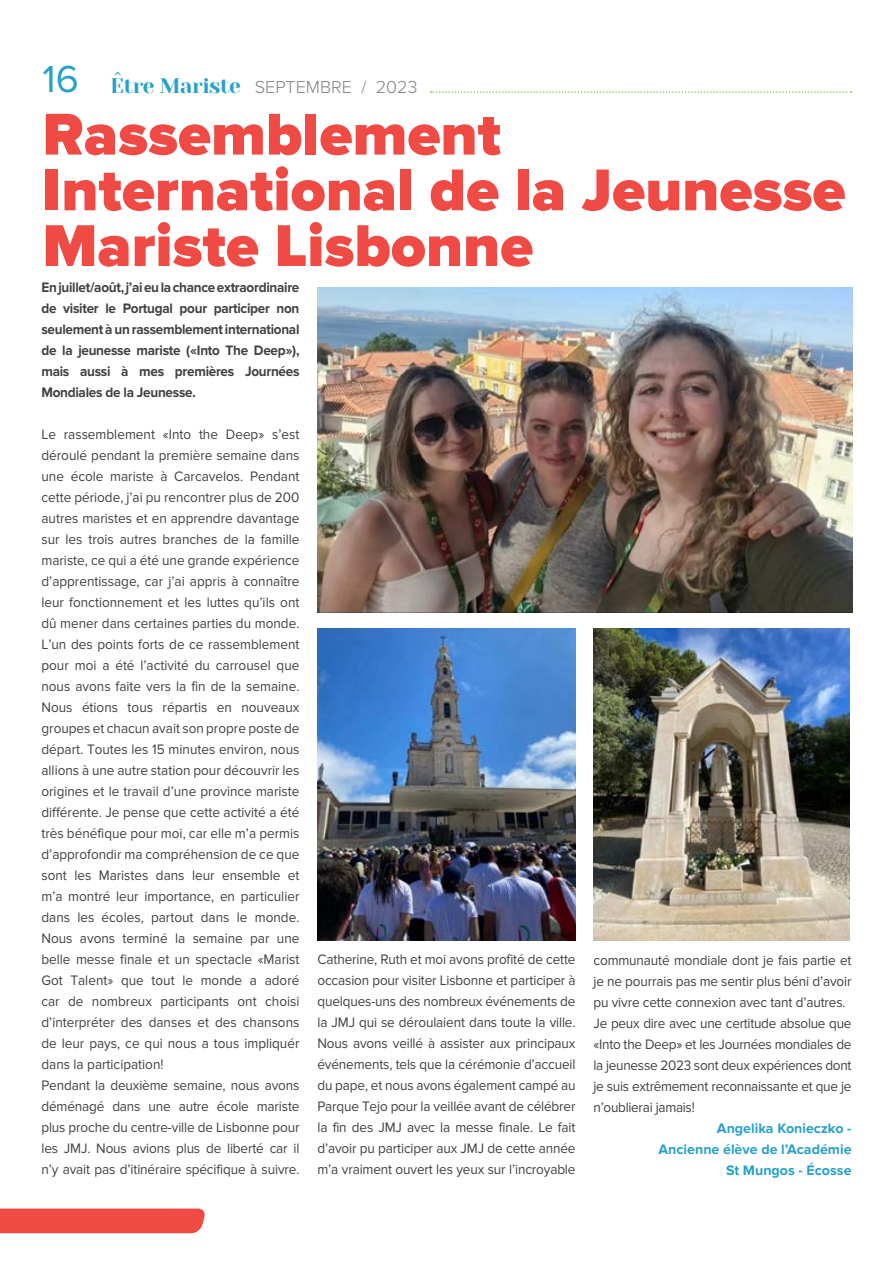
<style>
.page{position:relative;width:893px;height:1263px;background:#fff}
.page>*{position:absolute;margin:0;border:0;box-sizing:border-box;transform-origin:0 0}
.t1{font:900 61.05px/55.7px "Proxima Nova";color:#f04a45}
.t2{font:300 18px "Proxima Nova";color:#808285}
.t3{font:14.25px/21px "Proxima Nova";color:#414042;scale:.95 1}
.t4{font:14.25px/21px "Proxima Nova";letter-spacing:-.02em;color:#414042;scale:.95 1}
.t5{font:700 14.25px/21px "Proxima Nova";letter-spacing:-.02em;color:#414042;text-align:justify;scale:.95 1}
.t6{font:700 14.25px/21px "Proxima Nova";color:#27a1ca;text-align:right}
.s1{font-weight:400;font-size:39px;color:#27a1ca}
.s2{font-family:"Yeseva One";font-weight:400;font-size:21px;color:#27a1ca}
</style>
<div class="page">
<div style="left:0;top:1208px;width:205px;height:25px;background:#f04a45"></div>
<svg style="left:430px;top:91px;width:421px;height:2px"></svg>
<svg style="left:115px;top:71px;width:6px;height:4px"></svg>
<img style="left:317px;top:288px;width:536px;height:324px">
<img style="left:593px;top:628px;width:257px;height:313px">
<img style="left:317px;top:628px;width:258px;height:312px">
<p class="t2" style="left:43px;top:77px;width:376px"><span class="s1">16</span> <span class="s2">Etre Mariste</span> SEPTEMBRE / 2023</p>
<h1 class="t1" style="left:43px;top:108px;width:804px">Rassemblement<br>International de la Jeunesse<br>Mariste Lisbonne</h1>
<p class="t5" style="left:41px;top:277px;width:273px">En juillet/août, j’ai eu la chance extraordinaire de visiter le Portugal pour participer non seulement à un rassemblement international de la jeunesse mariste («Into The Deep»), mais aussi à mes premières Journées Mondiales de la Jeunesse.</p>
<p class="t3" style="left:41px;top:424px;width:273px">Le rassemblement «Into the Deep» s’est déroulé pendant la première semaine dans une école mariste à Carcavelos. Pendant cette période, j’ai pu rencontrer plus de 200 autres maristes et en apprendre davantage sur les trois autres branches de la famille mariste, ce qui a été une grande expérience d’apprentissage, car j’ai appris à connaître leur fonctionnement et les luttes qu’ils ont dû mener dans certaines parties du monde.<br>L’un des points forts de ce rassemblement pour moi a été l’activité du carrousel que nous avons faite vers la fin de la semaine.<br>Nous étions tous répartis en nouveaux groupes et chacun avait son propre poste de départ. Toutes les 15 minutes environ, nous allions à une autre station pour découvrir les origines et le travail d’une province mariste différente. Je pense que cette activité a été très bénéfique pour moi, car elle m’a permis d’approfondir ma compréhension de ce que sont les Maristes dans leur ensemble et m’a montré leur importance, en particulier dans les écoles, partout dans le monde.<br>Nous avons terminé la semaine par une belle messe finale et un spectacle «Marist Got Talent» que tout le monde a adoré car de nombreux participants ont choisi d’interpréter des danses et des chansons de leur pays, ce qui nous a tous impliquér dans la participation!<br>Pendant la deuxième semaine, nous avons déménagé dans une autre école mariste plus proche du centre-ville de Lisbonne pour les JMJ. Nous avions plus de liberté car il n’y avait pas d’itinéraire spécifique à suivre.</p>
<p class="t3" style="left:317px;top:949px;width:273px;text-align:justify">Catherine, Ruth et moi avons profité de cette occasion pour visiter Lisbonne et participer à quelques-uns des nombreux événements de la JMJ qui se déroulaient dans toute la ville.<br>Nous avons veillé à assister aux principaux événements, tels que la cérémonie d’accueil du pape, et nous avons également campé au Parque Tejo pour la veillée avant de célébrer la fin des JMJ avec la messe finale. Le fait d’avoir pu participer aux JMJ de cette année m’a vraiment ouvert les yeux sur l’incroyable</p>
<p class="t4" style="left:593px;top:950px;width:273px">communauté mondiale dont je fais partie et je ne pourrais pas me sentir plus béni d’avoir pu vivre cette connexion avec tant d’autres.<br>Je peux dire avec une certitude absolue que «Into the Deep» et les Journées mondiales de la jeunesse 2023 sont deux expériences dont je suis extrêmement reconnaissante et que je n’oublierai jamais!</p>
<p class="t6" style="left:658px;top:1118px;width:195px">Angelika Konieczko -<br>Ancienne élève de l’Académie<br>St Mungos - Écosse</p>
</div>
